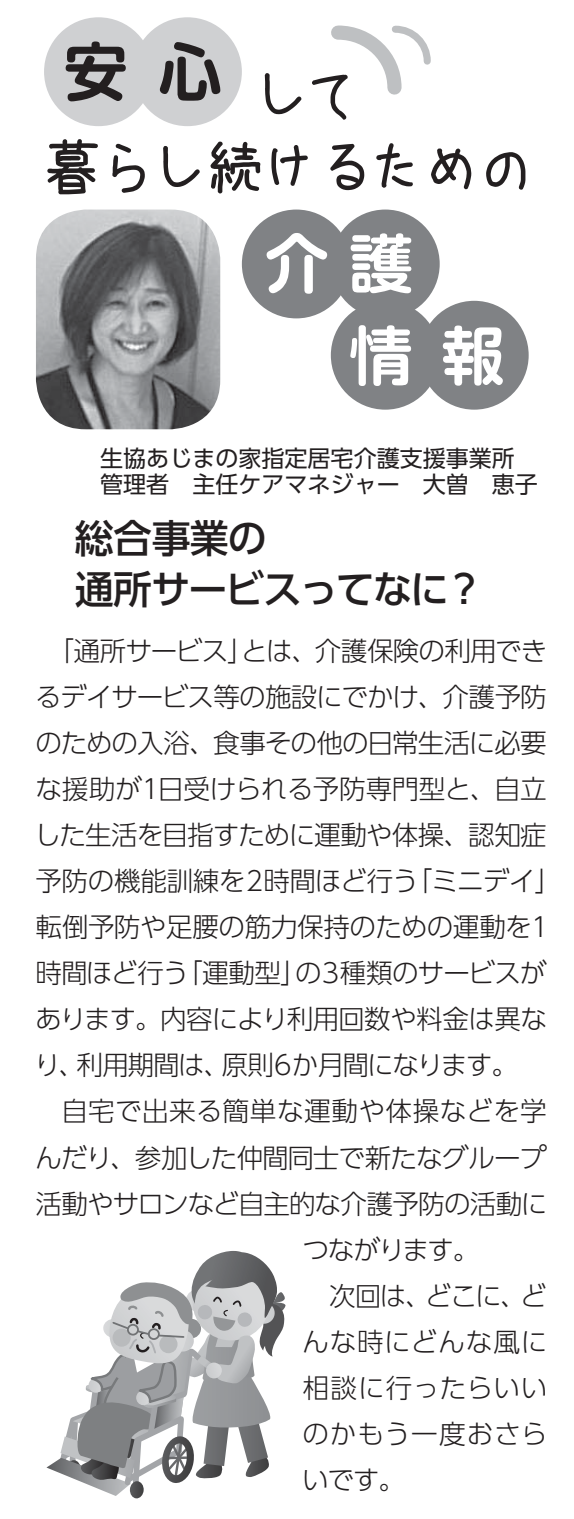
<style>
.page{position:relative;width:574px;height:1519px;background:#fff}
.page>*{position:absolute;margin:0;border:0;box-sizing:border-box;transform-origin:0 0}
.t1{font:63.75px/92px "UD Shin M Go Pro De Bold 90 msp RKSJ H";color:#fff}
.t2{font:63.75px "UD Shin M Go Pro De Bold 90 msp RKSJ H";color:#231f20}
.t3{font:39px/51.2px "UD Shin Go Pro Medium 90 msp RKSJ H";letter-spacing:-.03em;color:#231f20}
.t4{font:26.5px/46px "UD Shin Go Pro Light 90 msp RKSJ H";letter-spacing:-.025em;color:#231f20}
.t5{font:26.5px "UD Shin Go Pro Light 90 msp RKSJ H";letter-spacing:.015em;color:#231f20}
.t6{font:26.5px "UD Shin Go Pro Light 90 msp RKSJ H";letter-spacing:.03em;color:#231f20}
.t7{font:26.5px "UD Shin Go Pro Light 90 msp RKSJ H";letter-spacing:.025em;color:#231f20}
.t8{font:26.5px "UD Shin Go Pro Light 90 msp RKSJ H";letter-spacing:.035em;color:#231f20}
.t9{font:23px/26.5px "UD Shin Go Pro Regular 90 msp RKSJ H";color:#231f20}
</style>
<div class="page">
<div style="left:44px;top:17px;width:109px;height:109px;background:#cfd0d2;border-radius:50%"></div>
<div style="left:331px;top:301px;width:109px;height:109px;background:#808285;border-radius:50%"></div>
<div style="left:242px;top:209px;width:109px;height:109px;background:#808285;border-radius:50%"></div>
<div style="left:133px;top:17px;width:109px;height:109px;background:#cfd0d2;border-radius:50%"></div>
<div style="left:420px;top:301px;width:109px;height:109px;background:#808285;border-radius:50%"></div>
<div style="left:331px;top:209px;width:109px;height:109px;background:#808285;border-radius:50%"></div>
<svg style="left:47px;top:139px;width:478px;height:55px"></svg>
<svg style="left:265px;top:25px;width:166px;height:95px"></svg>
<img style="left:36px;top:209px;width:184px;height:220px;border-radius:50px">
<svg style="left:130px;top:1481px;width:14px;height:17px"></svg>
<svg style="left:46px;top:1251px;width:240px;height:245px"></svg>
<h1 class="t2" style="left:64px;top:48px;width:160px">安心</h1>
<h1 class="t1" style="left:265px;top:226px;width:241px">介護<br>　情報</h1>
<p class="t9" style="left:100px;top:448px;width:439px">生協あじまの家指定居宅介護支援事業所管理者　主任ケアマネジャー　大曽　恵子</p>
<h2 class="t3" style="left:75px;top:518px;width:411px">総合事業の<br>通所サービスってなに？</h2>
<p class="t4" style="left:34px;top:631px;width:529px;text-indent:13px">「通所サービス」とは、介護保険の利用できるデイサービス等の施設にでかけ、介護予防のための入浴、食事その他の日常生活に必要な援助が1日受けられる予防専門型と、自立した生活を目指すために運動や体操、認知症予防の機能訓練を2時間ほど行う「ミニデイ」転倒予防や足腰の筋力保持のための運動を1時間ほど行う「運動型」の3種類のサービスがあります。内容により利用回数や料金は異なり、利用期間は、原則6か月間になります。</p>
<p class="t5" style="left:62px;top:1101px;width:487px">自宅で出来る簡単な運動や体操などを学</p>
<p class="t4" style="left:35px;top:1138px;width:512px">んだり、参加した仲間同士で新たなグループ</p>
<p class="t4" style="left:36px;top:1184px;width:513px">活動やサロンなど自主的な介護予防の活動に</p>
<p class="t4" style="left:302px;top:1230px;width:179px">つながります。</p>
<p class="t4" style="left:329px;top:1276px;width:219px">次回は、どこに、ど</p>
<p class="t6" style="left:302px;top:1331px;width:246px">んな時にどんな風に</p>
<p class="t7" style="left:303px;top:1377px;width:246px">相談に行ったらいい</p>
<p class="t8" style="left:302px;top:1424px;width:247px">のかもう一度おさら</p>
<p class="t4" style="left:302px;top:1460px;width:104px">いです。</p>
</div>
